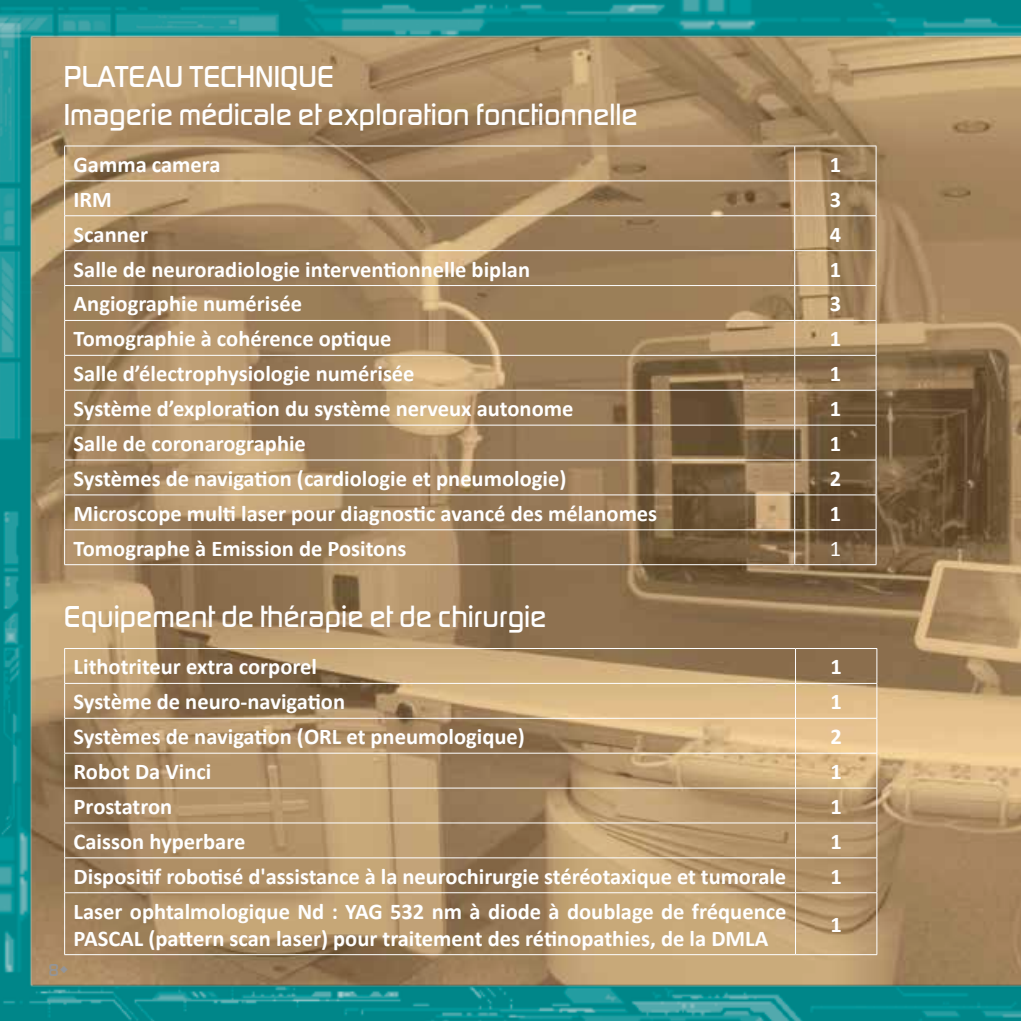
<style>
.page{position:relative;width:1021px;height:1021px;background:#fff}
.page>*{position:absolute;margin:0;border:0;box-sizing:border-box;transform-origin:0 0}
.t1{font:500 31.5px/37.8px "Digital Sans EF";color:#fff}
.t2{font:700 22.5px/27px "Calibri";color:#fff}
.t3{font:22.5px "Calibri";color:#fff}
.t4{font:500 18px "Digital Sans EF";color:#939598}
</style>
<div class="page">
<img style="left:0;top:0;width:1020px;height:1020px">
<svg style="left:60px;top:965px;width:8px;height:7px"></svg>
<h1 class="t1" style="left:64px;top:58px;width:575px">PLATEAU TECHNIQUE<br>Imagerie médicale et exploration fonctionnelle</h1>
<p class="t2" style="left:74px;top:151px;width:148px">Gamma camera</p>
<p class="t2" style="left:829px;top:151px;width:13px">1</p>
<p class="t2" style="left:74px;top:186px;width:40px">IRM</p>
<p class="t2" style="left:829px;top:186px;width:13px">3</p>
<p class="t2" style="left:74px;top:221px;width:76px">Scanner</p>
<p class="t2" style="left:829px;top:221px;width:13px">4</p>
<p class="t2" style="left:74px;top:255px;width:458px">Salle de neuroradiologie interventionnelle biplan</p>
<p class="t2" style="left:829px;top:255px;width:13px">1</p>
<p class="t2" style="left:74px;top:290px;width:230px">Angiographie numérisée</p>
<p class="t2" style="left:829px;top:290px;width:13px">3</p>
<p class="t2" style="left:74px;top:325px;width:319px">Tomographie à cohérence optique</p>
<p class="t2" style="left:829px;top:325px;width:13px">1</p>
<p class="t2" style="left:74px;top:360px;width:342px">Salle d’électrophysiologie numérisée</p>
<p class="t2" style="left:829px;top:360px;width:13px">1</p>
<p class="t2" style="left:74px;top:395px;width:501px">Système d’exploration du système nerveux autonome</p>
<p class="t2" style="left:829px;top:395px;width:13px">1</p>
<p class="t2" style="left:74px;top:430px;width:234px">Salle de coronarographie</p>
<p class="t2" style="left:829px;top:430px;width:13px">1</p>
<p class="t2" style="left:74px;top:465px;width:494px">Systèmes de navigation (cardiologie et pneumologie)</p>
<p class="t2" style="left:829px;top:465px;width:13px">2</p>
<p class="t2" style="left:74px;top:500px;width:585px">Microscope multi laser pour diagnostic avancé des mélanomes</p>
<p class="t2" style="left:829px;top:500px;width:13px">1</p>
<p class="t2" style="left:74px;top:534px;width:334px">Tomographe à Emission de Positons</p>
<p class="t3" style="left:829px;top:534px;width:13px">1</p>
<h1 class="t1" style="left:64px;top:597px;width:484px">Equipement de thérapie et de chirurgie</h1>
<p class="t4" style="left:48px;top:958px;width:12px">8</p>
<p class="t2" style="left:74px;top:653px;width:245px">Lithotriteur extra corporel</p>
<p class="t2" style="left:830px;top:653px;width:13px">1</p>
<p class="t2" style="left:74px;top:688px;width:273px">Système de neuro-navigation</p>
<p class="t2" style="left:830px;top:688px;width:13px">1</p>
<p class="t2" style="left:74px;top:723px;width:453px">Systèmes de navigation (ORL et pneumologique)</p>
<p class="t2" style="left:830px;top:723px;width:13px">2</p>
<p class="t2" style="left:74px;top:758px;width:139px">Robot Da Vinci</p>
<p class="t2" style="left:830px;top:758px;width:13px">1</p>
<p class="t2" style="left:74px;top:793px;width:100px">Prostatron</p>
<p class="t2" style="left:830px;top:793px;width:13px">1</p>
<p class="t2" style="left:74px;top:827px;width:173px">Caisson hyperbare</p>
<p class="t2" style="left:830px;top:827px;width:13px">1</p>
<p class="t2" style="left:74px;top:862px;width:714px">Dispositif robotisé d'assistance à la neurochirurgie stéréotaxique et tumorale</p>
<p class="t2" style="left:830px;top:862px;width:13px">1</p>
<p class="t2" style="left:74px;top:897px;width:714px">Laser ophtalmologique Nd : YAG 532 nm à diode à doublage de fréquence<br>PASCAL (pattern scan laser) pour traitement des rétinopathies, de la DMLA</p>
<p class="t2" style="left:830px;top:911px;width:13px">1</p>
</div>
